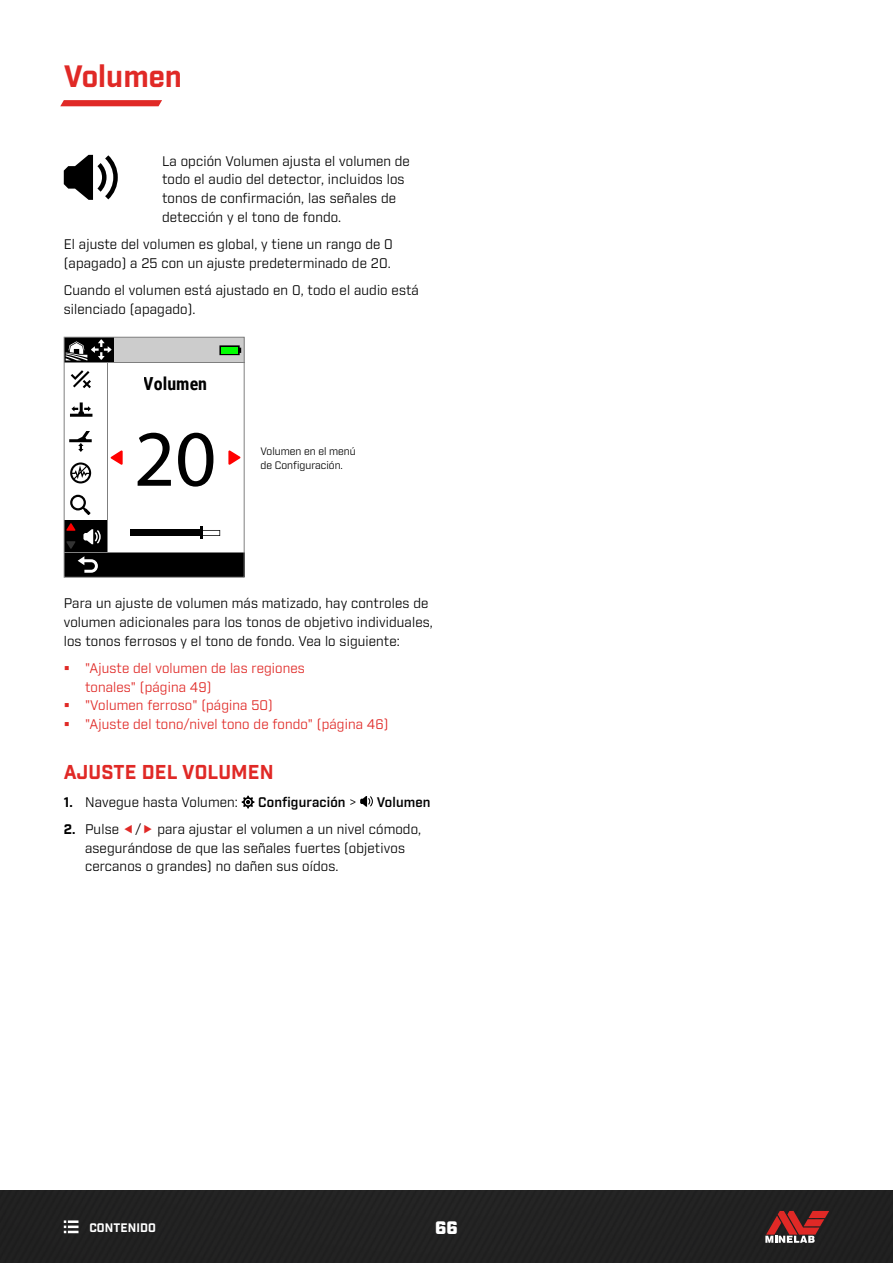
<style>
.page{position:relative;width:893px;height:1263px;background:#fff}
.page>*{position:absolute;margin:0;border:0;box-sizing:border-box;transform-origin:0 0}
.t1{font:80.25px "Target ID Mono";color:#000}
.t2{font:700 30px "Industry";color:#e02926}
.t3{font:700 19.5px "Industry";letter-spacing:.01em;color:#e02926}
.t4{font:700 18px "Roboto Condensed";color:#000}
.t5{font:900 18px "Industry";color:#fff}
.t6{font:13.5px/18.8px "Industry";letter-spacing:.01em;color:#000}
.t7{font:13.5px/18.8px "Industry";letter-spacing:.01em;color:#e02926}
.t8{font:600 13.5px "Industry";letter-spacing:.01em;color:#000}
.t9{font:700 12px "Industry";letter-spacing:.01em;color:#fff}
.t10{font:10.5px/13.5px "Industry";color:#000}
.s1{font-weight:700}
.s2{font-weight:400}
</style>
<div class="page">
<div style="left:0;top:1191px;width:893px;height:72px;background:#212121"></div>
<svg style="left:60px;top:100px;width:102px;height:6px"></svg>
<svg style="left:765px;top:1211px;width:64px;height:32px;background:#863c3b"></svg>
<svg style="left:64px;top:1220px;width:15px;height:13px"></svg>
<div style="left:64px;top:552px;width:180px;height:25px;background:#000"></div>
<hr style="left:64px;top:552px;width:180px;height:1px;background:#7f7f7f">
<div style="left:64px;top:337px;width:180px;height:26px;background:#ccc"></div>
<svg style="left:66px;top:360px;width:23px;height:2px"></svg>
<svg style="left:219px;top:345px;width:22px;height:10px"></svg>
<div style="left:221px;top:347px;width:17px;height:7px;background:#0f0"></div>
<hr style="left:64px;top:362px;width:180px;height:1px;background:#7f7f7f">
<div style="left:89px;top:337px;width:25px;height:25px;background:#000"></div>
<svg style="left:66px;top:339px;width:45px;height:21px"></svg>
<hr style="left:107px;top:363px;width:1px;height:189px;background:#7f7f7f">
<svg style="left:78px;top:556px;width:20px;height:17px"></svg>
<svg style="left:130px;top:527px;width:90px;height:12px"></svg>
<svg style="left:71px;top:370px;width:20px;height:18px"></svg>
<svg style="left:70px;top:402px;width:22px;height:15px"></svg>
<svg style="left:69px;top:431px;width:23px;height:21px"></svg>
<svg style="left:70px;top:462px;width:21px;height:21px"></svg>
<svg style="left:70px;top:495px;width:20px;height:20px"></svg>
<div style="left:64px;top:520px;width:43px;height:32px;background:#000"></div>
<svg style="left:66px;top:523px;width:35px;height:26px"></svg>
<svg style="left:111px;top:450px;width:12px;height:15px"></svg>
<svg style="left:228px;top:450px;width:13px;height:15px"></svg>
<div style="left:64px;top:337px;width:181px;height:241px;border:1px solid #808080"></div>
<svg style="left:242px;top:796px;width:12px;height:12px"></svg>
<svg style="left:360px;top:796px;width:13px;height:11px"></svg>
<svg style="left:64px;top:155px;width:54px;height:45px"></svg>
<h2 class="t2" style="left:64px;top:58px;width:120px">Volumen</h2>
<p class="t6" style="left:162px;top:152px;width:249px">La opción Volumen ajusta el volumen de todo el audio del detector, incluidos los tonos de confirmación, las señales de detección y el tono de fondo.</p>
<p class="t6" style="left:64px;top:235px;width:331px">El ajuste del volumen es global, y tiene un rango de 0 (apagado) a 25 con un ajuste predeterminado de 20.</p>
<p class="t6" style="left:64px;top:281px;width:357px">Cuando el volumen está ajustado en 0, todo el audio está silenciado (apagado).</p>
<h3 class="t4" style="left:144px;top:371px;width:65px">Volumen</h3>
<h1 class="t1" style="left:134px;top:409px;width:84px">20</h1>
<p class="t10" style="left:260px;top:445px;width:97px">Volumen en el menú de Configuración.</p>
<p class="t6" style="left:64px;top:594px;width:371px">Para un ajuste de volumen más matizado, hay controles de volumen adicionales para los tonos de objetivo individuales, los tonos ferrosos y el tono de fondo. Vea lo siguiente:</p>
<p class="t7" style="left:85px;top:659px;width:305px">"Ajuste del volumen de las regiones<br>tonales" (página 49)<br>"Volumen ferroso" (página 50)<br>"Ajuste del tono/nivel tono de fondo" (página 46)</p>
<h3 class="t3" style="left:64px;top:760px;width:211px">AJUSTE DEL VOLUMEN</h3>
<p class="t6" style="left:64px;top:793px;width:176px"><span class="s1">1.</span> Navegue hasta Volumen:</p>
<p class="t8" style="left:258px;top:794px;width:100px">Configuración <span class="s2">&gt;</span></p>
<p class="t8" style="left:377px;top:794px;width:55px">Volumen</p>
<p class="t6" style="left:85px;top:820px;width:338px;text-indent:-21px"><span class="s1">2.</span> Pulse / para ajustar el volumen a un nivel cómodo, asegurándose de que las señales fuertes (objetivos cercanos o grandes) no dañen sus oídos.</p>
<p class="t9" style="left:89px;top:1220px;width:68px">CONTENIDO</p>
<h3 class="t5" style="left:435px;top:1217px;width:24px">66</h3>
</div>
